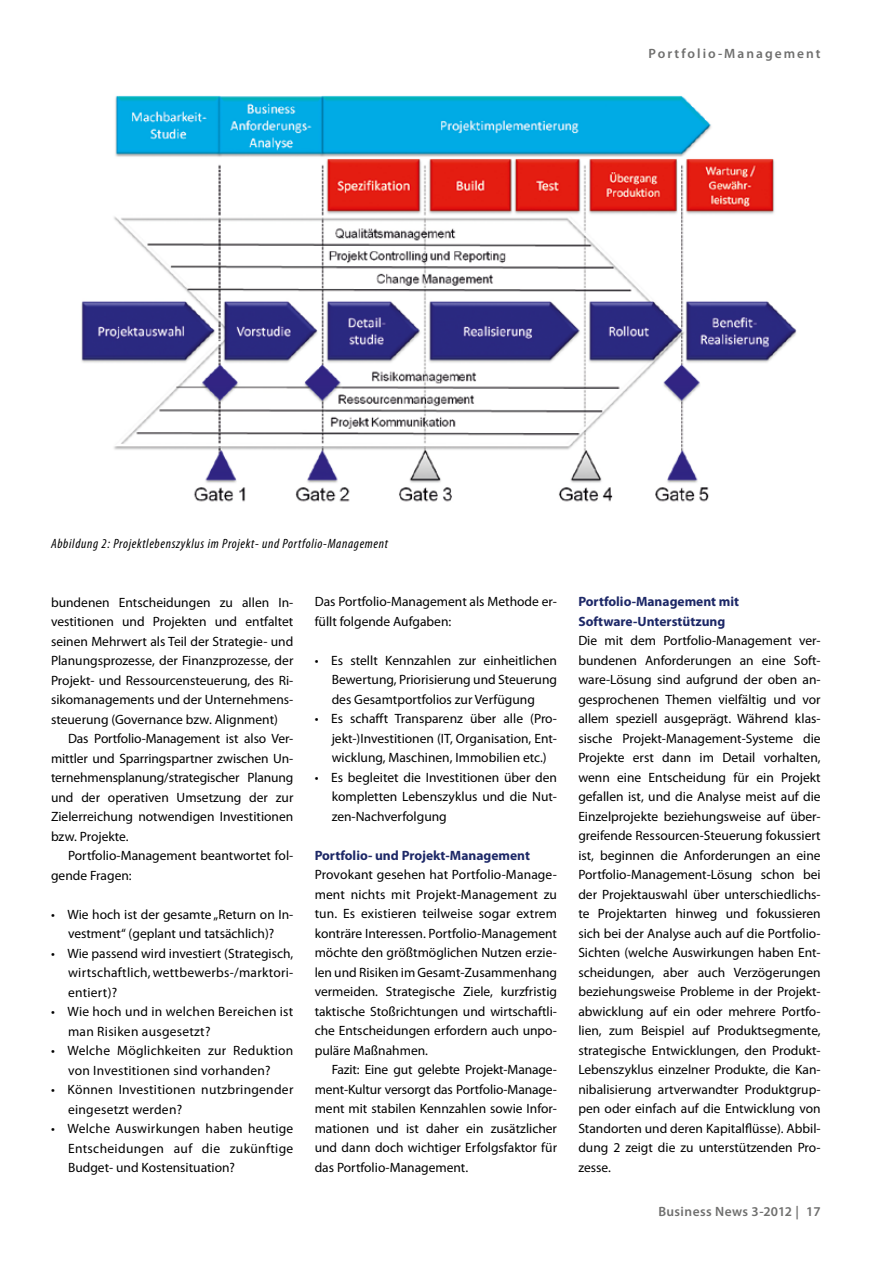
<style>
.page{position:relative;width:893px;height:1263px;background:#fff}
.page>*{position:absolute;margin:0;border:0;box-sizing:border-box;transform-origin:0 0}
.t1{font:13.5px/19.5px "Myriad Pro";color:#000;text-align:justify}
.t2{font:13.5px/19.5px "Myriad Pro";letter-spacing:.02em;color:#000}
.t3{font:700 13.5px/19.5px "Myriad Pro";color:#1d2867}
.t4{font:italic condensed 13.5px "Myriad Pro";letter-spacing:.05em;color:#000}
.t5{font:600 13.5px "Myriad Pro";letter-spacing:.03em;color:#6f6f6e}
.t6{font:600 13.5px "Myriad Pro";letter-spacing:.14em;color:#6f6f6e}
</style>
<div class="page">
<img style="left:81px;top:95px;width:716px;height:407px">
<p class="t6" style="left:649px;top:45px;width:174px">Portfolio-Management</p>
<p class="t4" style="left:51px;top:535px;width:339px">Abbildung 2: Projektlebenszyklus im Projekt- und Portfolio-Management</p>
<p class="t1" style="left:51px;top:592px;width:244px">bundenen Entscheidungen zu allen In&shy;vestitionen und Projekten und entfaltet seinen Mehrwert als Teil der Strategie- und Planungsprozesse, der Finanzprozesse, der Projekt- und Ressourcensteuerung, des Ri&shy;sikomanagements und der Unternehmens&shy;steuerung (Governance bzw. Alignment)</p>
<p class="t1" style="left:51px;top:729px;width:244px;text-indent:17px">Das Portfolio-Management ist also Ver&shy;mittler und Sparringspartner zwischen Un&shy;ternehmensplanung/strategischer Planung und der operativen Umsetzung der zur Zielerreichung notwendigen Investitionen bzw. Projekte.</p>
<p class="t1" style="left:51px;top:845px;width:244px;text-indent:17px">Portfolio-Management beantwortet fol&shy;gende Fragen:</p>
<p class="t1" style="left:51px;top:904px;width:244px;text-align:center">• Wie hoch ist der gesamte „Return on In&shy;vestment“ (geplant und tatsächlich)?</p>
<p class="t1" style="left:68px;top:943px;width:227px;text-indent:-17px">• Wie passend wird investiert (Strategisch, wirtschaftlich, wettbewerbs-/marktori&shy;entiert)?</p>
<p class="t2" style="left:68px;top:1001px;width:227px;text-indent:-17px">• Wie hoch und in welchen Bereichen ist man Risiken ausgesetzt?</p>
<p class="t2" style="left:51px;top:1040px;width:244px;text-align:center">• Welche Möglichkeiten zur Reduktion von Investitionen sind vorhanden?</p>
<p class="t2" style="left:68px;top:1079px;width:227px;text-indent:-17px">• Können Investitionen nutzbringender eingesetzt werden?</p>
<p class="t1" style="left:68px;top:1118px;width:227px;text-indent:-17px">• Welche Auswirkungen haben heutige Entscheidungen auf die zukünftige Budget- und Kostensituation?</p>
<p class="t1" style="left:315px;top:592px;width:244px">Das Portfolio-Management als Methode er&shy;füllt folgende Aufgaben:</p>
<p class="t1" style="left:332px;top:650px;width:227px;text-indent:-17px">• Es stellt Kennzahlen zur einheitlichen Bewertung, Priorisierung und Steuerung des Gesamtportfolios zur Verfügung</p>
<p class="t1" style="left:332px;top:709px;width:227px;text-indent:-17px">• Es schafft Transparenz über alle (Pro&shy;jekt-)Investitionen (IT, Organisation, Ent&shy;wicklung, Maschinen, Immobilien etc.)</p>
<p class="t1" style="left:332px;top:767px;width:227px;text-indent:-17px">• Es begleitet die Investitionen über den kompletten Lebenszyklus und die Nut&shy;zen-Nachverfolgung</p>
<p class="t3" style="left:315px;top:845px;width:217px">Portfolio- und Projekt-Management</p>
<p class="t1" style="left:315px;top:865px;width:244px">Provokant gesehen hat Portfolio-Manage&shy;ment nichts mit Projekt-Management zu tun. Es existieren teilweise sogar extrem konträre Interessen. Portfolio-Management möchte den größtmöglichen Nutzen erzie&shy;len und Risiken im Gesamt-Zusammenhang vermeiden. Strategische Ziele, kurzfristig taktische Stoßrichtungen und wirtschaftli&shy;che Entscheidungen erfordern auch unpo&shy;puläre Maßnahmen.</p>
<p class="t1" style="left:315px;top:1060px;width:244px;text-indent:17px">Fazit: Eine gut gelebte Projekt-Manage&shy;ment-Kultur versorgt das Portfolio-Manage&shy;ment mit stabilen Kennzahlen sowie Infor&shy;mationen und ist daher ein zusätzlicher und dann doch wichtiger Erfolgsfaktor für das Portfolio-Management.</p>
<p class="t3" style="left:578px;top:592px;width:162px">Portfolio-Management mit<br>Software-Unterstützung</p>
<p class="t1" style="left:578px;top:631px;width:244px">Die mit dem Portfolio-Management ver&shy;bundenen Anforderungen an eine Soft&shy;ware-Lösung sind aufgrund der oben an&shy;gesprochenen Themen vielfältig und vor allem speziell ausgeprägt. Während klas&shy;sische Projekt-Management-Systeme die Projekte erst dann im Detail vorhalten, wenn eine Entscheidung für ein Projekt gefallen ist, und die Analyse meist auf die Einzelprojekte beziehungsweise auf über&shy;greifende Ressourcen-Steuerung fokussiert ist, beginnen die Anforderungen an eine Portfolio-Management-Lösung schon bei der Projektauswahl über unterschiedlichs&shy;te Projektarten hinweg und fokussieren sich bei der Analyse auch auf die Portfolio-Sichten (welche Auswirkungen haben Ent&shy;scheidungen, aber auch Verzögerungen beziehungsweise Probleme in der Projekt&shy;abwicklung auf ein oder mehrere Portfo&shy;lien, zum Beispiel auf Produktsegmente, strategische Entwicklungen, den Produkt-Lebenszyklus einzelner Produkte, die Kan&shy;nibalisierung artverwandter Produktgrup&shy;pen oder einfach auf die Entwicklung von Standorten und deren Kapitalflüsse). Abbil&shy;dung 2 zeigt die zu unterstützenden Pro&shy;zesse.</p>
<p class="t5" style="left:658px;top:1203px;width:164px">Business News 3-2012 | 17</p>
</div>
